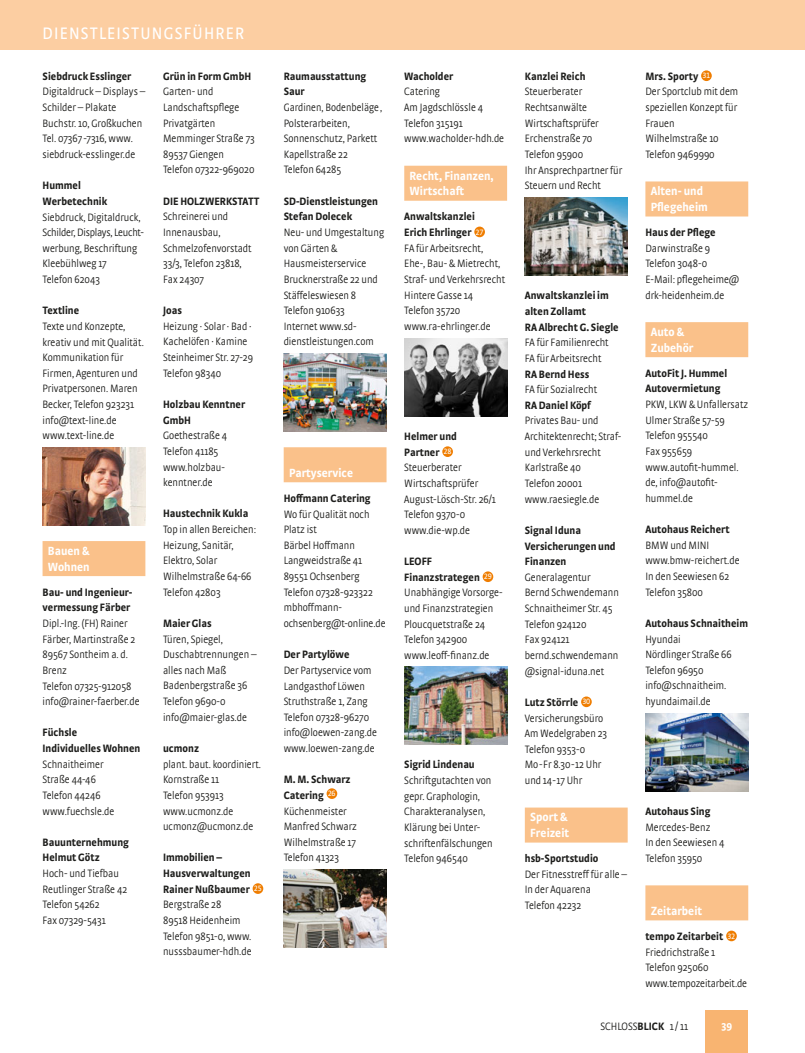
<style>
.page{position:relative;width:805px;height:1053px;background:#fff}
.page>*{position:absolute;margin:0;border:0;box-sizing:border-box;transform-origin:0 0}
.t1{font:17.5px "Strada Cond";letter-spacing:.07em;color:#fff}
.t2{font:700 12.5px/15.6px "Strada Cond";color:#fff}
.t3{font:300 11.25px/15.6px "Strada Cond";color:#1d1d1b}
.t4{font:700 11.25px "Strada Cond";color:#fff}
.s1{font-weight:700}
.s2{font-family:"Strada Cond TF";font-weight:400;font-size:8.12px;color:#fff}
</style>
<div class="page">
<div style="left:705px;top:1010px;width:43px;height:42px;background:#f8b471"></div>
<div style="left:0;top:0;width:804px;height:50px;background:#fccea2"></div>
<div style="left:404px;top:166px;width:103px;height:35px;background:#fac18a"></div>
<div style="left:474px;top:226px;width:11px;height:11px;background:#ef7d00;border-radius:50%"></div>
<div style="left:442px;top:446px;width:11px;height:11px;background:#ef7d00;border-radius:50%"></div>
<div style="left:482px;top:571px;width:11px;height:11px;background:#ef7d00;border-radius:50%"></div>
<div style="left:252px;top:883px;width:11px;height:10px;background:#ef7d00;border-radius:50%"></div>
<div style="left:283px;top:447px;width:103px;height:35px;background:#fac18a"></div>
<div style="left:326px;top:788px;width:11px;height:10px;background:#ef7d00;border-radius:50%"></div>
<div style="left:524px;top:807px;width:103px;height:35px;background:#fac18a"></div>
<div style="left:581px;top:696px;width:10px;height:11px;background:#ef7d00;border-radius:50%"></div>
<div style="left:43px;top:541px;width:102px;height:35px;background:#fac18a"></div>
<div style="left:645px;top:181px;width:103px;height:35px;background:#fac18a"></div>
<div style="left:645px;top:322px;width:103px;height:35px;background:#fac18a"></div>
<div style="left:645px;top:885px;width:103px;height:35px;background:#fac18a"></div>
<div style="left:701px;top:70px;width:10px;height:11px;background:#ef7d00;border-radius:50%"></div>
<div style="left:726px;top:930px;width:10px;height:11px;background:#ef7d00;border-radius:50%"></div>
<img style="left:283px;top:354px;width:103px;height:78px">
<img style="left:404px;top:338px;width:103px;height:78px">
<img style="left:645px;top:713px;width:103px;height:78px">
<img style="left:283px;top:869px;width:103px;height:78px">
<img style="left:524px;top:197px;width:103px;height:79px">
<img style="left:404px;top:666px;width:103px;height:79px">
<img style="left:43px;top:447px;width:102px;height:78px">
<p class="t1" style="left:43px;top:26px;width:203px">DIENSTLEISTUNGSFÜHRER</p>
<p class="t3" style="left:43px;top:69px;width:104px"><span class="s1">Siebdruck Esslinger<br></span>Digitaldruck – Displays –<br>Schilder – Plakate<br>Buchstr. 10, Großkuchen<br>Tel. 07367-7316, www. siebdruck-esslinger.de</p>
<p class="t3" style="left:43px;top:179px;width:103px"><span class="s1">Hummel<br>Werbetechnik<br></span>Siebdruck, Digitaldruck,<br>Schilder, Displays, Leucht&shy;werbung, Beschriftung<br>Kleebühlweg 17<br>Telefon 62043</p>
<p class="t3" style="left:43px;top:304px;width:103px"><span class="s1">Textline<br></span>Texte und Konzepte, kreativ und mit Qualität.<br>Kommunikation für<br>Firmen, Agenturen und<br>Privatpersonen. Maren<br>Becker, Telefon 923231 info@text-line.de www.text-line.de</p>
<p class="t2" style="left:48px;top:544px;width:43px">Bauen &amp;<br>Wohnen</p>
<p class="t3" style="left:43px;top:585px;width:98px"><span class="s1">Bau- und Ingenieur&shy;vermessung Färber<br></span>Dipl.-Ing. (FH) Rainer<br>Färber, Martinstraße 2<br>89567 Sontheim a. d.<br>Brenz<br>Telefon 07325-912058 info@rainer-faerber.de</p>
<p class="t3" style="left:43px;top:725px;width:99px"><span class="s1">Füchsle<br>Individuelles Wohnen<br></span>Schnaitheimer<br>Straße 44-46<br>Telefon 44246 www.fuechsle.de</p>
<p class="t3" style="left:43px;top:835px;width:88px"><span class="s1">Bauunternehmung<br>Helmut Götz<br></span>Hoch- und Tiefbau<br>Reutlinger Straße 42<br>Telefon 54262<br>Fax 07329-5431</p>
<p class="t3" style="left:163px;top:69px;width:93px"><span class="s1">Grün in Form GmbH<br></span>Garten- und<br>Landschaftspflege<br>Privatgärten<br>Memminger Straße 73<br>89537 Giengen<br>Telefon 07322-969020</p>
<p class="t3" style="left:163px;top:194px;width:98px"><span class="s1">DIE HOLZWERKSTATT<br></span>Schreinerei und<br>Innenausbau,<br>Schmelzofenvorstadt<br>33/3, Telefon 23818,<br>Fax 24307</p>
<p class="t3" style="left:163px;top:303px;width:91px"><span class="s1">Joas<br></span>Heizung · Solar · Bad ·<br>Kachelöfen · Kamine<br>Steinheimer Str. 27-29<br>Telefon 98340</p>
<p class="t3" style="left:163px;top:397px;width:83px"><span class="s1">Holzbau Kenntner<br>GmbH<br></span>Goethestraße 4<br>Telefon 41185 www.holzbau&shy;kenntner.de</p>
<p class="t3" style="left:163px;top:507px;width:94px"><span class="s1">Haustechnik Kukla<br></span>Top in allen Bereichen:<br>Heizung, Sanitär,<br>Elektro, Solar<br>Wilhelmstraße 64-66<br>Telefon 42803</p>
<p class="t3" style="left:163px;top:616px;width:95px"><span class="s1">Maier Glas<br></span>Türen, Spiegel,<br>Duschabtrennungen – alles nach Maß<br>Badenbergstraße 36<br>Telefon 9690-0 info@maier-glas.de</p>
<p class="t3" style="left:163px;top:741px;width:99px"><span class="s1">ucmonz<br></span>plant. baut. koordiniert.<br>Kornstraße 11<br>Telefon 953913 www.ucmonz.de ucmonz@ucmonz.de</p>
<p class="t3" style="left:163px;top:850px;width:100px"><span class="s1">Immobilien –<br>Hausverwaltungen<br>Rainer Nußbaumer</span> <span class="s2">25<br></span>Bergstraße 28<br>89518 Heidenheim<br>Telefon 9851-0, www. nusssbaumer-hdh.de</p>
<p class="t3" style="left:283px;top:69px;width:100px"><span class="s1">Raumausstattung<br>Saur<br></span>Gardinen, Bodenbeläge,<br>Polsterarbeiten,<br>Sonnenschutz, Parkett<br>Kapellstraße 22<br>Telefon 64285</p>
<p class="t3" style="left:283px;top:194px;width:102px"><span class="s1">SD-Dienstleistungen<br>Stefan Dolecek<br></span>Neu- und Umgestaltung von Gärten &amp;<br>Hausmeisterservice<br>Brucknerstraße 22 und<br>Stäffeleswiesen 8<br>Telefon 910633<br>Internet www.sd&shy;dienstleistungen.com</p>
<p class="t3" style="left:404px;top:69px;width:101px"><span class="s1">Wacholder<br></span>Catering<br>Am Jagdschlössle 4<br>Telefon 315191 www.wacholder-hdh.de</p>
<p class="t2" style="left:409px;top:169px;width:86px">Recht, Finanzen,<br>Wirtschaft</p>
<p class="t3" style="left:404px;top:210px;width:102px"><span class="s1">Anwaltskanzlei<br>Erich Ehrlinger</span> <span class="s2">27<br></span>FA für Arbeitsrecht,<br>Ehe-, Bau- &amp; Mietrecht,<br>Straf- und Verkehrsrecht<br>Hintere Gasse 14<br>Telefon 35720 www.ra-ehrlinger.de</p>
<p class="t2" style="left:289px;top:466px;width:66px">Partyservice</p>
<p class="t3" style="left:283px;top:491px;width:103px"><span class="s1">Hoffmann Catering<br></span>Wo für Qualität noch<br>Platz ist<br>Bärbel Hoffmann<br>Langweidstraße 41<br>89551 Ochsenberg<br>Telefon 07328-923322 mbhoffmann&shy;ochsenberg@t-online.de</p>
<p class="t3" style="left:283px;top:647px;width:95px"><span class="s1">Der Partylöwe<br></span>Der Partyservice vom<br>Landgasthof Löwen<br>Struthstraße 1, Zang<br>Telefon 07328-96270 info@loewen-zang.de www.loewen-zang.de</p>
<p class="t3" style="left:283px;top:772px;width:75px"><span class="s1">M. M. Schwarz<br>Catering</span> <sup>26<br></sup>Küchenmeister<br>Manfred Schwarz<br>Wilhelmstraße 17<br>Telefon 41323</p>
<p class="t3" style="left:404px;top:429px;width:93px"><span class="s1">Helmer und<br>Partner</span> <span class="s2">28<br></span>Steuerberater<br>Wirtschaftsprüfer<br>August-Lösch-Str. 26/1<br>Telefon 9370-0 www.die-wp.de</p>
<p class="t3" style="left:404px;top:554px;width:100px"><span class="s1">LEOFF<br>Finanzstrategen</span> <span class="s2">29<br></span>Unabhängige Vorsorge&shy;und Finanzstrategien<br>Ploucquetstraße 24<br>Telefon 342900 www.leoff-finanz.de</p>
<p class="t3" style="left:404px;top:757px;width:90px"><span class="s1">Sigrid Lindenau<br></span>Schriftgutachten von gepr. Graphologin,<br>Charakteranalysen,<br>Klärung bei Unter&shy;schriftenfälschungen<br>Telefon 946540</p>
<p class="t3" style="left:524px;top:69px;width:99px"><span class="s1">Kanzlei Reich<br></span>Steuerberater<br>Rechtsanwälte<br>Wirtschaftsprüfer<br>Erchenstraße 70<br>Telefon 95900<br>Ihr Ansprechpartner für<br>Steuern und Recht</p>
<p class="t3" style="left:524px;top:289px;width:98px"><span class="s1">Anwaltskanzlei im alten Zollamt<br>RA Albrecht G. Siegle<br></span>FA für Familienrecht<br>FA für Arbeitsrecht<br><span class="s1">RA Bernd Hess<br></span>FA für Sozialrecht<br><span class="s1">RA Daniel Köpf<br></span>Privates Bau- und<br>Architektenrecht; Straf&shy;und Verkehrsrecht<br>Karlstraße 40<br>Telefon 20001 www.raesiegle.de</p>
<p class="t3" style="left:524px;top:523px;width:96px"><span class="s1">Signal Iduna<br>Versicherungen und<br>Finanzen<br></span>Generalagentur<br>Bernd Schwendemann<br>Schnaitheimer Str. 45<br>Telefon 924120<br>Fax 924121 bernd.schwendemann @signal-iduna.net</p>
<p class="t3" style="left:524px;top:695px;width:84px"><span class="s1">Lutz Störrle</span> <span class="s2">30<br></span>Versicherungsbüro<br>Am Wedelgraben 23<br>Telefon 9353-0<br>Mo-Fr 8.30-12 Uhr und 14-17 Uhr</p>
<p class="t2" style="left:530px;top:810px;width:41px">Sport &amp;<br>Freizeit</p>
<p class="t3" style="left:524px;top:851px;width:104px"><span class="s1">hsb-Sportstudio<br></span>Der Fitnesstreff für alle –<br>In der Aquarena<br>Telefon 42232</p>
<p class="t3" style="left:645px;top:69px;width:94px"><span class="s1">Mrs. Sporty</span> <span class="s2">31<br></span>Der Sportclub mit dem speziellen Konzept für<br>Frauen<br>Wilhelmstraße 10<br>Telefon 9469990</p>
<p class="t2" style="left:650px;top:184px;width:59px">Alten- und<br>Pflegeheim</p>
<p class="t3" style="left:645px;top:225px;width:95px"><span class="s1">Haus der Pflege<br></span>Darwinstraße 9<br>Telefon 3048-0<br>E-Mail: pflegeheime@ drk-heidenheim.de</p>
<p class="t2" style="left:650px;top:325px;width:44px">Auto &amp;<br>Zubehör</p>
<p class="t3" style="left:645px;top:366px;width:104px"><span class="s1">AutoFit J. Hummel<br>Autovermietung<br></span>PKW, LKW &amp; Unfall ersatz<br>Ulmer Straße 57-59<br>Telefon 955540<br>Fax 955659 www.autofit-hummel. de, info@autofit&shy;hummel.de</p>
<p class="t3" style="left:645px;top:522px;width:96px"><span class="s1">Autohaus Reichert<br></span>BMW und MINI www.bmw-reichert.de<br>In den Seewiesen 62<br>Telefon 35800</p>
<p class="t3" style="left:645px;top:616px;width:104px"><span class="s1">Autohaus Schnaitheim<br></span>Hyundai<br>Nördlinger Straße 66<br>Telefon 96950 info@schnaitheim. hyundaimail.de</p>
<p class="t3" style="left:645px;top:804px;width:80px"><span class="s1">Autohaus Sing<br></span>Mercedes-Benz<br>In den Seewiesen 4<br>Telefon 35950</p>
<p class="t2" style="left:650px;top:903px;width:53px">Zeitarbeit</p>
<p class="t3" style="left:645px;top:929px;width:103px"><span class="s1">tempo Zeitarbeit</span> <span class="s2">32<br></span>Friedrichstraße 1<br>Telefon 925060 www.tempozeitarbeit.de</p>
<p class="t3" style="left:600px;top:1019px;width:89px">SCHLOSS<span class="s1">BLICK</span> 1 / 11</p>
<p class="t4" style="left:721px;top:1020px;width:12px">39</p>
</div>
